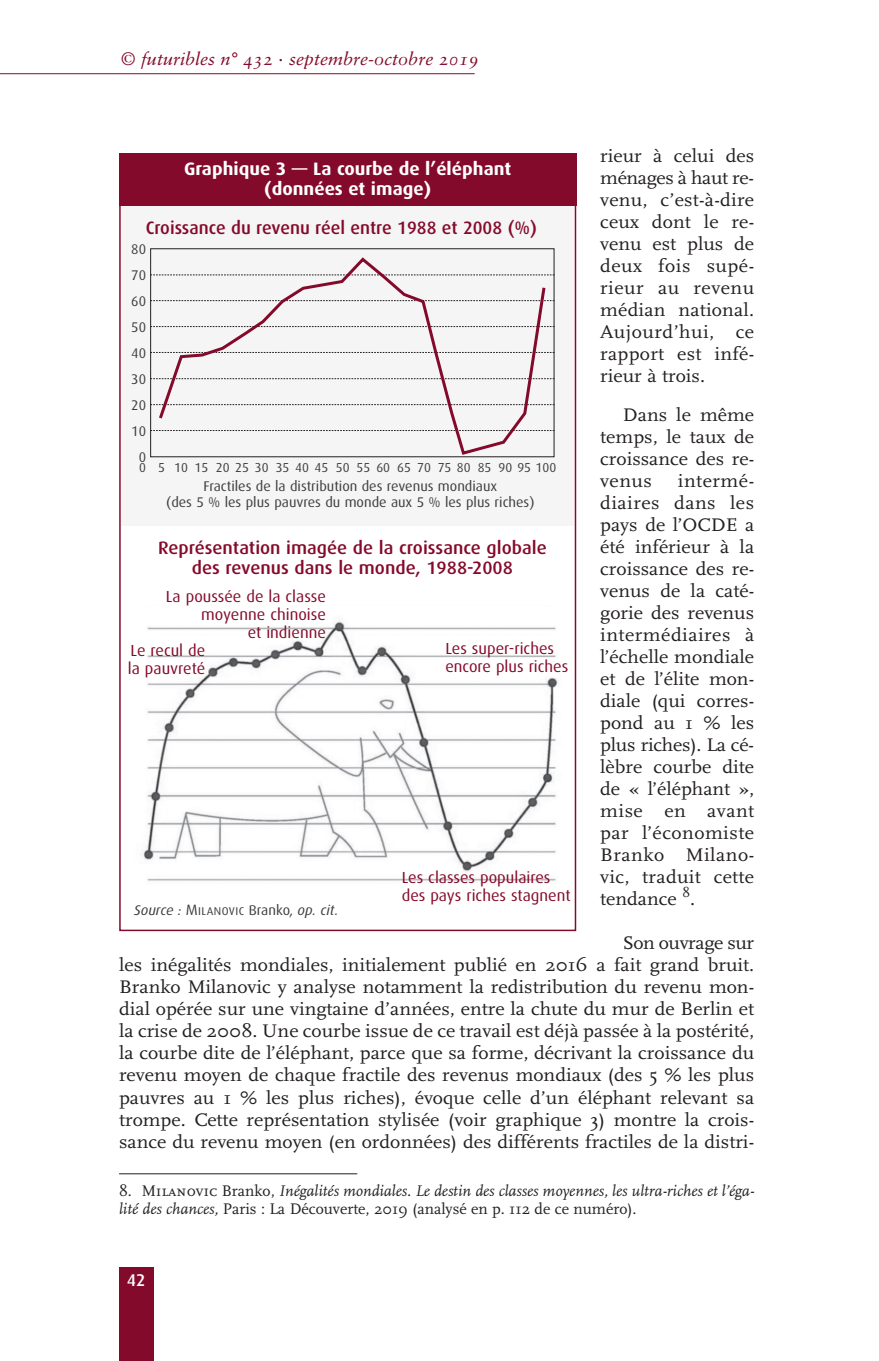
<style>
.page{position:relative;width:879px;height:1361px;background:#fff}
.page>*{position:absolute;margin:0;border:0;box-sizing:border-box;transform-origin:0 0}
.t1{font:19px/22px "Scala";color:#231f20;text-align:justify;scale:1.06 1}
.t2{font:500 18px/20px "Dax";color:#840a2b;text-align:center;scale:1.04 1}
.t3{font:700 18px/20px "Dax";color:#fff;text-align:center;scale:1.04 1}
.t4{font:500 18px "Dax";color:#840a2b}
.t5{font:18px "Sabon Italic Os F";color:#840a2b}
.t6{font:500 17px "Dax";color:#fff}
.t7{font:italic 16px/18px "Scala";color:#231f20}
.t8{font:16px/18px "Dax";color:#840a2b}
.t9{font:14px/26px "Dax";color:#3e3e3f;text-align:center}
.t10{font:italic 14px "Dax";color:#3e3e3f}
.t11{font:13px "Dax";color:#3e3e3f}
.s1{font-style:normal}
.s2{font-family:"Scala Caps";font-style:normal}
.s3{font-style:normal;font-size:15px}
.s4{font-style:normal;font-size:11.2px}
</style>
<div class="page">
<hr style="left:119px;top:1173px;width:238px;height:1px;background:#231f20">
<hr style="left:0;top:73px;width:475px;height:1px;background:#840a2b">
<div style="left:119px;top:1267px;width:34px;height:94px;background:#840a2b"></div>
<div style="left:122px;top:167px;width:452px;height:359px;background:#f5f5f6"></div>
<div style="left:119px;top:153px;width:457px;height:52px;background:#840a2b"></div>
<img style="left:143px;top:621px;width:416px;height:260px">
<svg style="left:150px;top:404px;width:404px;height:1px"></svg>
<svg style="left:150px;top:430px;width:404px;height:1px"></svg>
<svg style="left:150px;top:378px;width:404px;height:1px"></svg>
<svg style="left:150px;top:326px;width:404px;height:1px"></svg>
<svg style="left:150px;top:274px;width:404px;height:1px"></svg>
<svg style="left:150px;top:352px;width:404px;height:1px"></svg>
<svg style="left:150px;top:300px;width:404px;height:1px"></svg>
<svg style="left:157px;top:257px;width:390px;height:200px"></svg>
<p class="t5" style="left:121px;top:51px;width:359px">© futuribles n° 432 . septembre-octobre 2019</p>
<p class="t1" style="left:600px;top:144px;width:147px">rieur à celui des ménages à haut re&shy;venu, c’est-à-dire ceux dont le re&shy;venu est plus de deux fois supé&shy;rieur au revenu médian national.<br>Aujourd’hui, ce rapport est infé&shy;rieur à trois.</p>
<p class="t1" style="left:600px;top:403px;width:147px;text-indent:23px">Dans le même temps, le taux de croissance des re&shy;venus</p>
<p class="t3" style="left:184px;top:160px;width:316px">Graphique 3 — La courbe de l’éléphant (données et image)</p>
<p class="t4" style="left:146px;top:220px;width:393px">Croissance du revenu réel entre 1988 et 2008 (%)</p>
<p class="t9" style="left:131px;top:237px;width:16px">80<br>70<br>60<br>50<br>40<br>30<br>20<br>10<br>0</p>
<p class="t11" style="left:139px;top:462px;width:419px">0 5 10 15 20 25 30 35 40 45 50 55 60 65 70 75 80 85 90 95 100</p>
<p class="t9" style="left:166px;top:479px;width:370px;line-height:16px">Fractiles de la distribution des revenus mondiaux<br>(des 5 % les plus pauvres du monde aux 5 % les plus riches)</p>
<p class="t1" style="left:600px;top:469px;width:147px;text-indent:78px">intermé&shy;diaires dans les pays de l’OCDE a été inférieur à la croissance des re&shy;venus de la caté&shy;gorie des revenus intermédiaires à l’échelle mondiale et de l’élite mon&shy;diale (qui corres&shy;pond au 1 % les plus riches). La cé&shy;lèbre courbe dite de « l’éléphant », mise en avant par l’économiste Branko Milano&shy;vic, traduit cette tendance <sup>8</sup>.</p>
<p class="t1" style="left:119px;top:932px;width:601px;text-indent:504px">Son ouvrage sur les inégalités mondiales, initialement publié en 2016 a fait grand bruit.<br>Branko Milanovic y analyse notamment la redistribution du revenu mon&shy;dial opérée sur une vingtaine d’années, entre la chute du mur de Berlin et la crise de 2008. Une courbe issue de ce travail est déjà passée à la postérité, la courbe dite de l’éléphant, parce que sa forme, décrivant la croissance du revenu moyen de chaque fractile des revenus mondiaux (des 5 % les plus pauvres au 1 % les plus riches), évoque celle d’un éléphant relevant sa trompe. Cette représentation stylisée (voir graphique 3) montre la crois&shy;sance du revenu moyen (en ordonnées) des différents fractiles de la distri-</p>
<p class="t7" style="left:119px;top:1181px;width:636px"><span class="s1">8.</span> <span class="s2">Milanovic</span> <span class="s1">Branko,</span> Inégalités mondiales. Le destin des classes moyennes, les ultra-riches et l’éga&shy;lité des chances, <span class="s1">Paris : La Découverte, 2019 (analysé en p. 112 de ce numéro).</span></p>
<p class="t2" style="left:158px;top:539px;width:375px">Représentation imagée de la croissance globale des revenus dans le monde, 1988-2008</p>
<p class="t8" style="left:166px;top:588px;width:161px;text-align:right">La poussée de la classe moyenne chinoise<br>et indienne</p>
<p class="t8" style="left:445px;top:640px;width:124px">Les super-riches encore plus riches</p>
<p class="t8" style="left:128px;top:642px;width:79px">Le recul de la pauvreté</p>
<p class="t8" style="left:402px;top:870px;width:170px">Les classes populaires des pays riches stagnent</p>
<p class="t10" style="left:134px;top:902px;width:206px">Source : <span class="s3">M</span><span class="s4">ILANOVIC</span> <span class="s1">Branko,</span> op. cit.</p>
<p class="t6" style="left:127px;top:1272px;width:20px">42</p>
</div>
